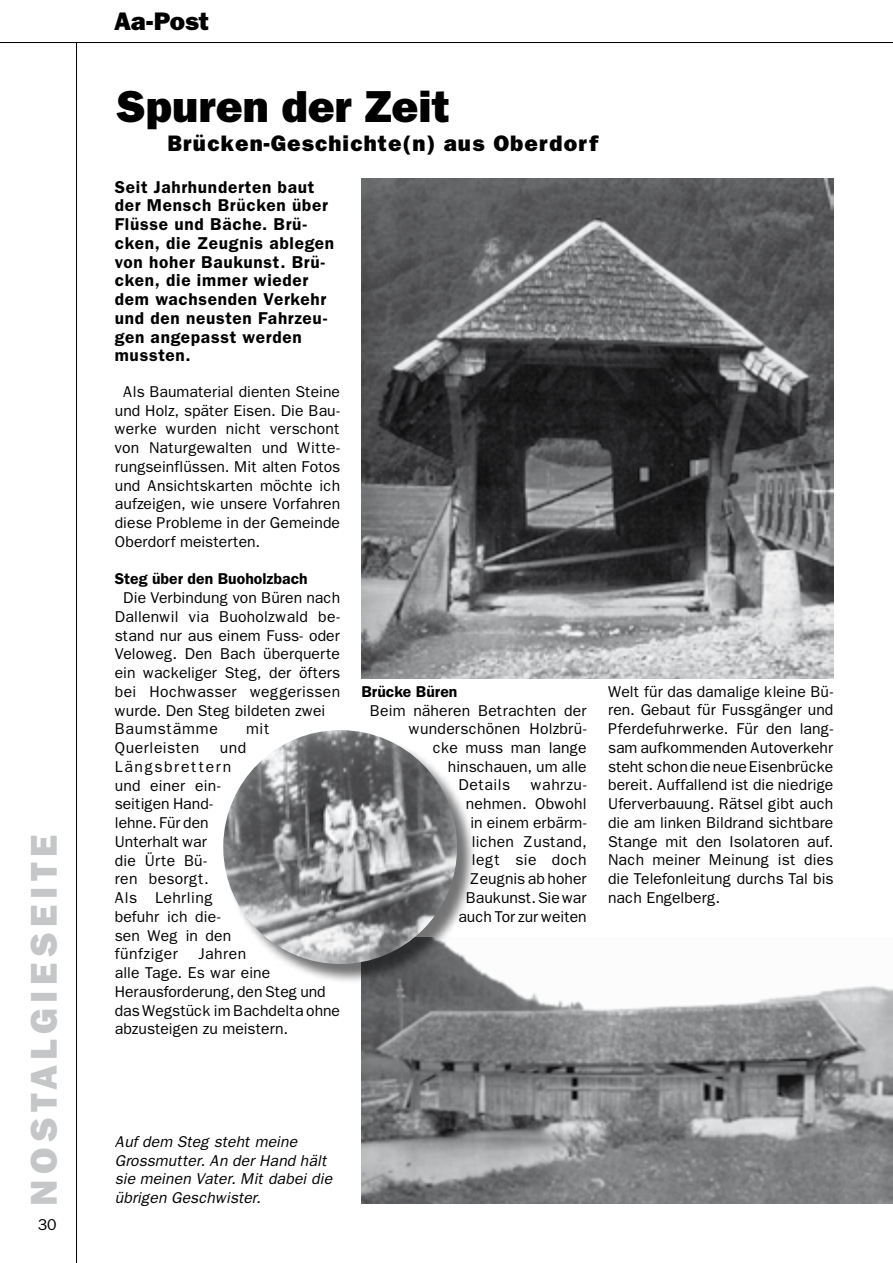
<style>
.page{position:relative;width:893px;height:1263px;background:#fff}
.page>*{position:absolute;margin:0;border:0;box-sizing:border-box;transform-origin:0 0}
.t1{font:800 45px "Franklin Gothic";color:#000}
.t2{font:800 37.5px "Franklin Gothic";letter-spacing:.15em;color:#c5c6c8}
.t3{font:800 25.5px "Franklin Gothic";letter-spacing:-.005em;color:#000}
.t4{font:800 22.5px "Franklin Gothic";letter-spacing:.05em;color:#000}
.t5{font:600 17.25px/18.8px "Franklin Gothic";letter-spacing:.04em;color:#000}
.t6{font:15.75px/18.8px "Franklin Gothic";color:#000}
.t7{font:italic 15.75px/18.8px "Franklin Gothic";letter-spacing:.005em;color:#000}
.t8{font:600 15.75px "Franklin Gothic";letter-spacing:.005em;color:#000}
.t9{font:15.75px "Franklin Gothic";letter-spacing:.03em;color:#000}
.t10{font:15.75px "Franklin Gothic";letter-spacing:.02em;color:#000}
</style>
<div class="page">
<hr style="left:0;top:42px;width:893px;height:1px;background:#000">
<hr style="left:76px;top:43px;width:1px;height:1220px;background:#000">
<img style="left:361px;top:179px;width:472px;height:499px">
<img style="left:361px;top:972px;width:532px;height:231px">
<div style="left:224px;top:731px;width:259px;height:259px;background:#000;opacity:.55"></div>
<img style="left:223px;top:730px;width:234px;height:234px;border-radius:116px">
<h2 class="t2" style="left:22px;top:1206px;width:373px;rotate:-90deg">NOSTALGIESEITE</h2>
<p class="t6" style="left:38px;top:1216px;width:21px">30</p>
<h3 class="t3" style="left:114px;top:6px;width:96px">Aa-Post</h3>
<h1 class="t1" style="left:116px;top:80px;width:335px">Spuren der Zeit</h1>
<h3 class="t4" style="left:167px;top:130px;width:433px">Brücken-Geschichte(n) aus Oberdorf</h3>
<p class="t5" style="left:115px;top:177px;width:221px">Seit Jahrhunderten baut der Mensch Brücken über<br>Flüsse und Bäche. Brü&shy;cken, die Zeugnis ablegen von hoher Baukunst. Brü&shy;cken, die immer wieder dem wachsenden Verkehr und den neusten Fahrzeu&shy;gen angepasst werden mussten.</p>
<p class="t6" style="left:115px;top:382px;width:227px;text-align:justify;text-indent:9px">Als Baumaterial dienten Steine und Holz, später Eisen. Die Bau&shy;werke wurden nicht verschont von Naturgewalten und Witte&shy;rungseinflüssen. Mit alten Fotos und Ansichtskarten möchte ich aufzeigen, wie unsere Vorfahren diese Probleme in der Gemeinde Oberdorf meisterten.</p>
<p class="t8" style="left:115px;top:570px;width:194px">Steg über den Buoholzbach</p>
<p class="t6" style="left:115px;top:589px;width:227px;text-indent:9px">Die Verbindung von Büren nach<br>Dallenwil via Buoholzwald be&shy;stand nur aus einem Fuss- oder<br>Veloweg. Den Bach überquerte ein wackeliger Steg, der öfters bei Hochwasser weggerissen wurde. Den Steg bildeten zwei<br>Baumstämme</p>
<p class="t6" style="left:246px;top:720px;width:26px">mit</p>
<p class="t9" style="left:115px;top:739px;width:86px">Querleisten</p>
<p class="t6" style="left:115px;top:738px;width:133px;text-indent:105px">und<br>Längsbrettern und einer ein&shy;seitigen Hand&shy;lehne. Für den<br>Unterhalt war<br>die Ürte Bü-<br>ren besorgt.<br>Als Lehrling befuhr ich die&shy;sen Weg in den fünfziger</p>
<p class="t6" style="left:115px;top:945px;width:227px;text-indent:84px">Jahren<br>alle Tage. Es war eine<br>Herausforderung, den Steg und das Wegstück im Bachdelta ohne abzusteigen zu meistern.</p>
<p class="t8" style="left:361px;top:682px;width:98px">Brücke Büren</p>
<p class="t6" style="left:370px;top:701px;width:218px">Beim näheren Betrachten der</p>
<p class="t6" style="left:409px;top:720px;width:179px">wunderschönen Holzbrü-</p>
<p class="t6" style="left:433px;top:738px;width:155px">cke muss man lange</p>
<p class="t6" style="left:448px;top:757px;width:140px">hinschauen, um alle</p>
<p class="t10" style="left:458px;top:776px;width:53px">Details</p>
<p class="t6" style="left:458px;top:776px;width:130px;text-align:right">wahrzu-<br>nehmen. Obwohl in einem erbärm&shy;lichen Zustand, legt sie doch<br>Zeugnis ab hoher<br>Baukunst. Sie war auch Tor zur weiten</p>
<p class="t6" style="left:608px;top:682px;width:227px;text-align:justify">Welt für das damalige kleine Bü&shy;ren. Gebaut für Fussgänger und Pferdefuhrwerke. Für den lang&shy;sam aufkommenden Autoverkehr steht schon die neue Eisenbrücke bereit. Auffallend ist die niedrige Uferverbauung. Rätsel gibt auch die am linken Bildrand sichtbare Stange mit den Isolatoren auf.<br>Nach meiner Meinung ist dies die Telefonleitung durchs Tal bis nach Engelberg.</p>
<p class="t7" style="left:115px;top:1132px;width:219px">Auf dem Steg steht meine<br>Grossmutter. An der Hand hält sie meinen Vater. Mit dabei die übrigen Geschwister.</p>
</div>
